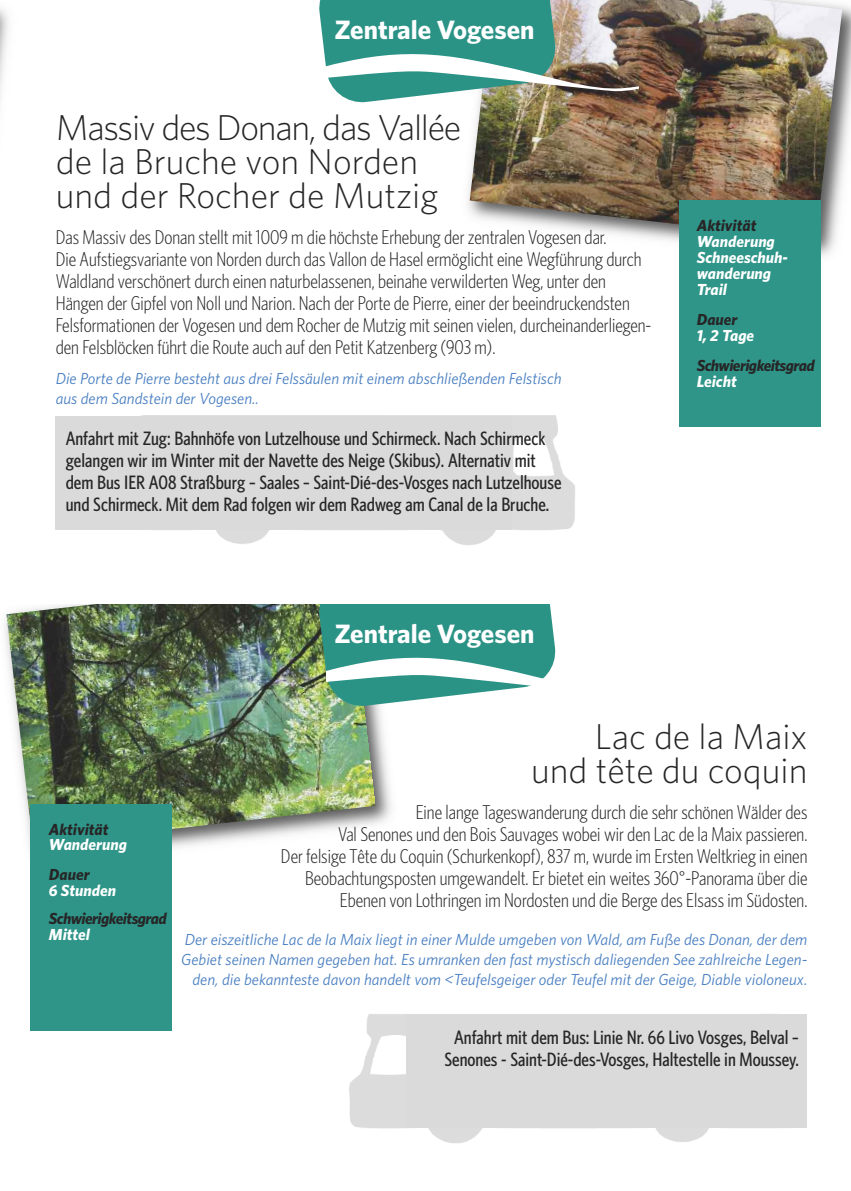
<style>
.page{position:relative;width:851px;height:1191px;background:#fff}
.page>*{position:absolute;margin:0;border:0;box-sizing:border-box;transform-origin:0 0}
.t1{font:300 36px/34px "Whitney HTF";color:#272627}
.t2{font:700 26.6px "Whitney HTF";color:#fff}
.t3{font:300 condensed 20px/22px "Whitney HTF";color:#272627}
.t4{font:500 condensed 19.4px/22px "Whitney HTF";color:#272627}
.t5{font:italic 16px/20px "Whitney HTF";color:#487ec1}
.t6{font:italic 700 16px/16px "Whitney HTF";color:#fff}
.t7{font:italic 700 16px "Whitney HTF";letter-spacing:-.035em;color:#272627}
.t8{font:italic 700 16px "Whitney HTF";color:#272627}
</style>
<div class="page">
<img style="left:0;top:8px;width:9px;height:90px">
<img style="left:468px;top:5px;width:382px;height:263px">
<img style="left:469px;top:0;width:373px;height:240px">
<img style="left:319px;top:0;width:319px;height:104px">
<div style="left:678px;top:200px;width:142px;height:227px;background:#2f9588"></div>
<img style="left:4px;top:621px;width:387px;height:227px">
<img style="left:6px;top:604px;width:369px;height:241px">
<svg style="left:317px;top:604px;width:239px;height:104px"></svg>
<div style="left:30px;top:804px;width:142px;height:226px;background:#2f9588"></div>
<div style="left:55px;top:416px;width:456px;height:113px;background:#dadada"></div>
<img style="left:113px;top:415px;width:462px;height:130px">
<img style="left:113px;top:416px;width:398px;height:113px">
<img style="left:349px;top:1014px;width:458px;height:129px">
<div style="left:406px;top:1014px;width:399px;height:113px;background:#dbdadb"></div>
<h2 class="t2" style="left:334px;top:15px;width:201px">Zentrale Vogesen</h2>
<h1 class="t1" style="left:56px;top:111px;width:407px">Massiv des Donan, das Vallée de la Bruche von Norden und der Rocher de Mutzig</h1>
<p class="t3" style="left:56px;top:226px;width:596px">Das Massiv des Donan stellt mit 1009 m die höchste Erhebung der zentralen Vogesen dar.<br>Die Aufstiegsvariante von Norden durch das Vallon de Hasel ermöglicht eine Wegführung durch Waldland verschönert durch einen naturbelassenen, beinahe verwilderten Weg, unter den Hängen der Gipfel von Noll und Narion. Nach der Porte de Pierre, einer der beeindruckendsten Felsformationen der Vogesen und dem Rocher de Mutzig mit seinen vielen, durcheinanderliegen&shy;den Felsblöcken führt die Route auch auf den Petit Katzenberg (903 m).</p>
<p class="t5" style="left:56px;top:369px;width:507px">Die Porte de Pierre besteht aus drei Felssäulen mit einem abschließenden Felstisch aus dem Sandstein der Vogesen..</p>
<p class="t4" style="left:66px;top:427px;width:497px">Anfahrt mit Zug: Bahnhöfe von Lutzelhouse und Schirmeck. Nach Schirmeck gelangen wir im Winter mit der Navette des Neige (Skibus). Alternativ mit dem Bus IER A08 Straßburg – Saales – Saint-Dié-des-Vosges nach Lutzelhouse und Schirmeck. Mit dem Rad folgen wir dem Radweg am Canal de la Bruche.</p>
<h2 class="t2" style="left:334px;top:618px;width:201px">Zentrale Vogesen</h2>
<p class="t8" style="left:696px;top:216px;width:61px">Aktivität</p>
<p class="t6" style="left:696px;top:234px;width:92px">Wanderung<br>Schneeschuh&shy;wanderung<br>Trail</p>
<p class="t7" style="left:696px;top:310px;width:42px">Dauer</p>
<p class="t6" style="left:696px;top:328px;width:59px">1, 2 Tage</p>
<p class="t7" style="left:696px;top:356px;width:119px">Schwierigkeitsgrad</p>
<p class="t6" style="left:696px;top:374px;width:41px">Leicht</p>
<p class="t8" style="left:49px;top:820px;width:61px">Aktivität</p>
<p class="t6" style="left:49px;top:836px;width:80px">Wanderung</p>
<p class="t7" style="left:49px;top:865px;width:42px">Dauer</p>
<p class="t6" style="left:49px;top:882px;width:69px">6 Stunden</p>
<p class="t7" style="left:49px;top:909px;width:119px">Schwierigkeitsgrad</p>
<p class="t6" style="left:49px;top:926px;width:43px">Mittel</p>
<h1 class="t1" style="left:531px;top:719px;width:278px;text-align:right">Lac de la Maix und tête du coquin</h1>
<p class="t3" style="left:281px;top:801px;width:528px;text-align:right">Eine lange Tageswanderung durch die sehr schönen Wälder des<br>Val Senones und den Bois Sauvages wobei wir den Lac de la Maix passieren.<br>Der felsige Tête du Coquin (Schurkenkopf), 837 m, wurde im Ersten Weltkrieg in einen Beobachtungsposten umgewandelt. Er bietet ein weites 360°-Panorama über die Ebenen von Lothringen im Nordosten und die Berge des Elsass im Südosten.</p>
<p class="t5" style="left:181px;top:929px;width:627px;text-align:right">Der eiszeitliche Lac de la Maix liegt in einer Mulde umgeben von Wald, am Fuße des Donan, der dem<br>Gebiet seinen Namen gegeben hat. Es umranken den fast mystisch daliegenden See zahlreiche Legen&shy;den, die bekannteste davon handelt vom &lt;Teufelsgeiger oder Teufel mit der Geige, Diable violoneux.</p>
<p class="t4" style="left:444px;top:1026px;width:356px;text-align:center">Anfahrt mit dem Bus: Linie Nr. 66 Livo Vosges, Belval –<br>Senones - Saint-Dié-des-Vosges, Haltestelle in Moussey.</p>
</div>
